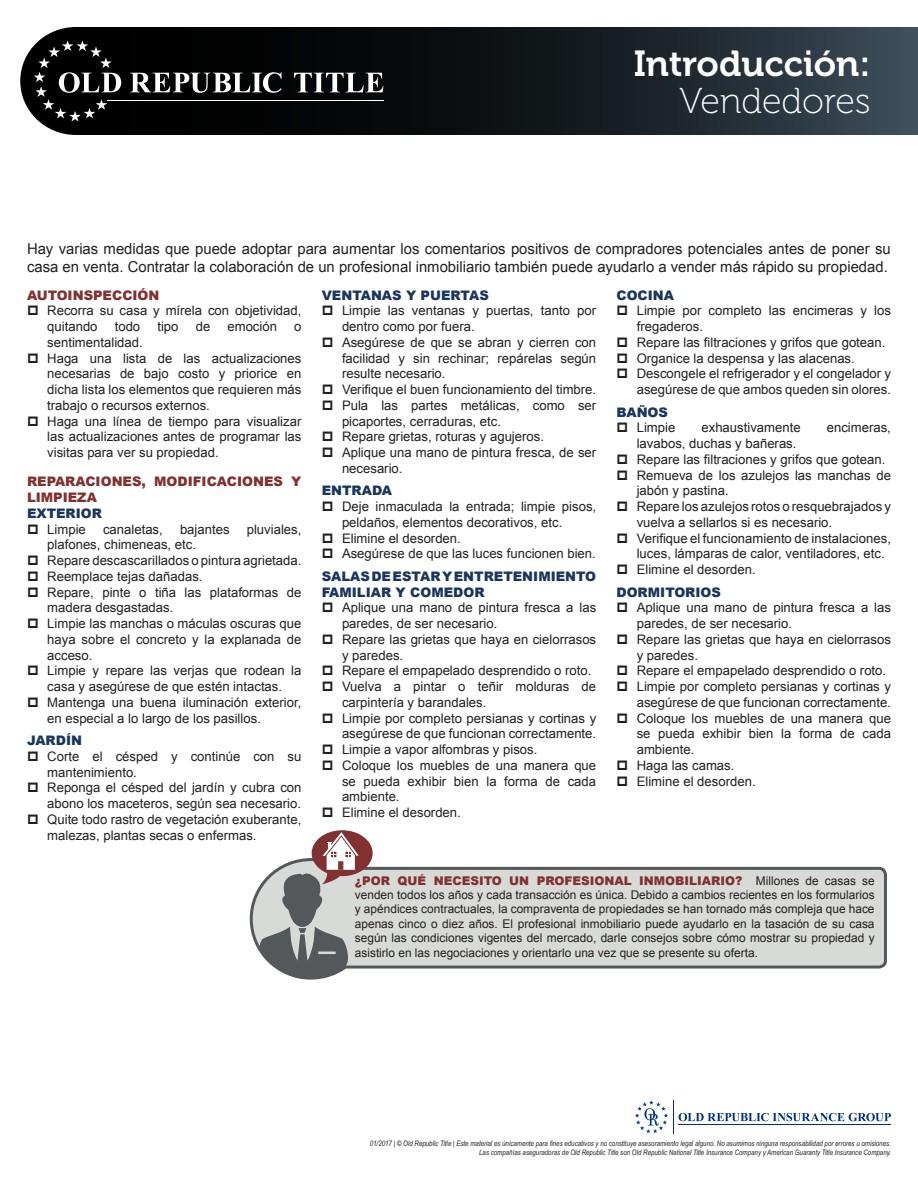
<style>
.page{position:relative;width:918px;height:1188px;background:#fff}
.page>*{position:absolute;margin:0;border:0;box-sizing:border-box;transform-origin:0 0}
.t1{font:36px "Museo 700";color:#fff}
.t2{font:36px "Museo 100";color:#fff}
.body_span{font:15px/18px "Arial";color:#231f20}
.t3{font:13.2px/15.8px "Arial";color:#231f20}
.subhead{font:900 13.2px/15.8px "Arial";color:#1b365d}
.left_side_subhead-si{font:900 13.2px/15.8px "Arial";color:#81312f}
.left_side_subhead-si-2{font:12px/14.4px "Arial";color:#231f20;text-align:justify}
.t4{font:italic 7.5px "Arial Narrow";color:#231f20}
.s1{font-weight:900;color:#81312f}
</style>
<div class="page">
<svg style="left:679px;top:1113px;width:212px;height:8px"></svg>
<hr style="left:673px;top:1100px;width:1px;height:33px;background:#003186">
<hr style="left:679px;top:1124px;width:212px;height:1px;background:#003186">
<svg style="left:635px;top:1100px;width:33px;height:33px"></svg>
<svg style="left:20px;top:27px;width:898px;height:108px;background:#191f23"></svg>
<svg style="left:130px;top:72px;width:152px;height:21px"></svg>
<svg style="left:294px;top:73px;width:89px;height:19px"></svg>
<svg style="left:34px;top:41px;width:87px;height:81px;background:#252525"></svg>
<hr style="left:107px;top:100px;width:276px;height:1px;background:#fff">
<svg style="left:249px;top:866px;width:638px;height:114px;background:#d6d8d6"></svg>
<svg style="left:253px;top:830px;width:120px;height:149px"></svg>
<p class="t1" style="left:634px;top:43px;width:238px">Introducción:</p>
<p class="t2" style="left:679px;top:82px;width:193px">Vendedores</p>
<p class="body_span" style="left:27px;top:240px;width:865px">Hay varias medidas que puede adoptar para aumentar los comentarios positivos de compradores potenciales antes de poner su casa en venta. Contratar la colaboración de un profesional inmobiliario también puede ayudarlo a vender más rápido su propiedad.</p>
<p class="left_side_subhead-si" style="left:27px;top:287px;width:134px">AUTOINSPECCIÓN</p>
<p class="t3" style="left:47px;top:303px;width:256px">Recorra su casa y mírela con objetividad, quitando</p>
<p class="t3" style="left:115px;top:319px;width:27px">todo</p>
<p class="t3" style="left:157px;top:319px;width:23px">tipo</p>
<p class="t3" style="left:196px;top:319px;width:16px">de</p>
<p class="t3" style="left:227px;top:319px;width:51px">emoción</p>
<p class="t3" style="left:294px;top:319px;width:9px">o</p>
<p class="t3" style="left:47px;top:335px;width:97px">sentimentalidad.</p>
<p class="t3" style="left:47px;top:350px;width:256px;text-align:justify">Haga una lista de las actualizaciones necesarias de bajo costo y priorice en dicha lista los elementos que requieren más trabajo o recursos externos.</p>
<p class="t3" style="left:47px;top:413px;width:256px;text-align:justify">Haga una línea de tiempo para visualizar las actualizaciones antes de programar las visitas para ver su propiedad.</p>
<p class="left_side_subhead-si" style="left:27px;top:473px;width:276px">REPARACIONES, MODIFICACIONES Y<br>LIMPIEZA</p>
<p class="subhead" style="left:27px;top:505px;width:77px">EXTERIOR</p>
<p class="t3" style="left:47px;top:521px;width:40px">Limpie</p>
<p class="t3" style="left:103px;top:521px;width:61px">canaletas,</p>
<p class="t3" style="left:180px;top:521px;width:51px">bajantes</p>
<p class="t3" style="left:247px;top:521px;width:56px">pluviales,</p>
<p class="t3" style="left:47px;top:537px;width:150px">plafones, chimeneas, etc.</p>
<p class="t3" style="left:47px;top:553px;width:256px">Repare descascarillados o pintura agrietada.</p>
<p class="t3" style="left:47px;top:569px;width:157px">Reemplace tejas dañadas.</p>
<p class="t3" style="left:47px;top:584px;width:256px">Repare, pinte o tiña las plataformas de madera desgastadas.</p>
<p class="t3" style="left:47px;top:616px;width:256px;text-align:justify">Limpie las manchas o máculas oscuras que haya sobre el concreto y la explanada de acceso.</p>
<p class="t3" style="left:47px;top:663px;width:256px">Limpie y repare las verjas que rodean la casa y asegúrese de que estén intactas.</p>
<p class="t3" style="left:47px;top:695px;width:256px">Mantenga una buena iluminación exterior, en especial a lo largo de los pasillos.</p>
<p class="subhead" style="left:27px;top:732px;width:57px">JARDÍN</p>
<p class="t3" style="left:47px;top:749px;width:256px">Corte el césped y continúe con su mantenimiento.</p>
<p class="t3" style="left:47px;top:780px;width:256px">Reponga el césped del jardín y cubra con abono los maceteros, según sea necesario.</p>
<p class="t3" style="left:47px;top:812px;width:256px">Quite todo rastro de vegetación exuberante, malezas, plantas secas o enfermas.</p>
<p class="subhead" style="left:322px;top:287px;width:169px">VENTANAS Y PUERTAS</p>
<p class="t3" style="left:342px;top:303px;width:256px">Limpie las ventanas y puertas, tanto por dentro como por fuera.</p>
<p class="t3" style="left:342px;top:335px;width:256px;text-align:justify">Asegúrese de que se abran y cierren con facilidad y sin rechinar; repárelas según resulte necesario.</p>
<p class="t3" style="left:342px;top:382px;width:256px">Verifique el buen funcionamiento del timbre.</p>
<p class="t3" style="left:342px;top:398px;width:256px">Pula las partes metálicas, como ser picaportes, cerraduras, etc.</p>
<p class="t3" style="left:342px;top:429px;width:204px">Repare grietas, roturas y agujeros.</p>
<p class="t3" style="left:342px;top:445px;width:256px">Aplique una mano de pintura fresca, de ser necesario.</p>
<p class="subhead" style="left:322px;top:482px;width:72px">ENTRADA</p>
<p class="t3" style="left:342px;top:499px;width:256px">Deje inmaculada la entrada; limpie pisos, peldaños, elementos decorativos, etc.</p>
<p class="t3" style="left:342px;top:530px;width:120px">Elimine el desorden.</p>
<p class="t3" style="left:342px;top:546px;width:255px">Asegúrese de que las luces funcionen bien.</p>
<p class="subhead" style="left:322px;top:568px;width:276px">SALAS DE ESTAR Y ENTRETENIMIENTO<br>FAMILIAR Y COMEDOR</p>
<p class="t3" style="left:342px;top:600px;width:256px">Aplique una mano de pintura fresca a las paredes, de ser necesario.</p>
<p class="t3" style="left:342px;top:632px;width:256px">Repare las grietas que haya en cielorrasos y paredes.</p>
<p class="t3" style="left:342px;top:663px;width:251px">Repare el empapelado desprendido o roto.</p>
<p class="t3" style="left:342px;top:679px;width:256px">Vuelva a pintar o teñir molduras de carpintería y barandales.</p>
<p class="t3" style="left:342px;top:710px;width:256px">Limpie por completo persianas y cortinas y asegúrese de que funcionan correctamente.</p>
<p class="t3" style="left:342px;top:742px;width:197px">Limpie a vapor alfombras y pisos.</p>
<p class="t3" style="left:342px;top:758px;width:256px;text-align:justify">Coloque los muebles de una manera que se pueda exhibir bien la forma de cada ambiente.</p>
<p class="t3" style="left:342px;top:805px;width:120px">Elimine el desorden.</p>
<p class="subhead" style="left:616px;top:287px;width:59px">COCINA</p>
<p class="t3" style="left:637px;top:303px;width:256px">Limpie por completo las encimeras y los fregaderos.</p>
<p class="t3" style="left:637px;top:335px;width:250px">Repare las filtraciones y grifos que gotean.</p>
<p class="t3" style="left:637px;top:350px;width:220px">Organice la despensa y las alacenas.</p>
<p class="t3" style="left:637px;top:366px;width:256px">Descongele el refrigerador y el congelador y asegúrese de que ambos queden sin olores.</p>
<p class="subhead" style="left:616px;top:404px;width:53px">BAÑOS</p>
<p class="t3" style="left:637px;top:420px;width:40px">Limpie</p>
<p class="t3" style="left:701px;top:420px;width:101px">exhaustivamente</p>
<p class="t3" style="left:827px;top:420px;width:66px">encimeras,</p>
<p class="t3" style="left:637px;top:436px;width:161px">lavabos, duchas y bañeras.</p>
<p class="t3" style="left:637px;top:452px;width:250px">Repare las filtraciones y grifos que gotean.</p>
<p class="t3" style="left:637px;top:467px;width:256px">Remueva de los azulejos las manchas de jabón y pastina.</p>
<p class="t3" style="left:637px;top:499px;width:256px">Repare los azulejos rotos o resquebrajados y vuelva a sellarlos si es necesario.</p>
<p class="t3" style="left:637px;top:530px;width:256px">Verifique el funcionamiento de instalaciones, luces, lámparas de calor, ventiladores, etc.</p>
<p class="t3" style="left:637px;top:562px;width:120px">Elimine el desorden.</p>
<p class="subhead" style="left:616px;top:584px;width:106px">DORMITORIOS</p>
<p class="t3" style="left:637px;top:600px;width:256px">Aplique una mano de pintura fresca a las paredes, de ser necesario.</p>
<p class="t3" style="left:637px;top:632px;width:256px">Repare las grietas que haya en cielorrasos y paredes.</p>
<p class="t3" style="left:637px;top:663px;width:251px">Repare el empapelado desprendido o roto.</p>
<p class="t3" style="left:637px;top:679px;width:256px">Limpie por completo persianas y cortinas y asegúrese de que funcionan correctamente.</p>
<p class="t3" style="left:637px;top:710px;width:256px;text-align:justify">Coloque los muebles de una manera que se pueda exhibir bien la forma de cada ambiente.</p>
<p class="t3" style="left:637px;top:758px;width:99px">Haga las camas.</p>
<p class="t3" style="left:637px;top:773px;width:120px">Elimine el desorden.</p>
<p class="left_side_subhead-si-2" style="left:355px;top:873px;width:521px"><span class="s1">¿POR QUÉ NECESITO UN PROFESIONAL INMOBILIARIO?</span> Millones de casas se venden todos los años y cada transacción es única. Debido a cambios recientes en los formularios y apéndices contractuales, la compraventa de propiedades se han tornado más compleja que hace apenas cinco o diez años. El profesional inmobiliario puede ayudarlo en la tasación de su casa según las condiciones vigentes del mercado, darle consejos sobre cómo mostrar su propiedad y asistirlo en las negociaciones y orientarlo una vez que se presente su oferta.</p>
<p class="t4" style="left:370px;top:1138px;width:523px">01/2017 | © Old Republic Title | Este material es únicamente para fines educativos y no constituye asesoramiento legal alguno. No asumimos ninguna responsabilidad por errores u omisiones.</p>
<p class="t4" style="left:479px;top:1147px;width:413px">Las compañías aseguradoras de Old Republic Title son Old Republic National Title Insurance Company y American Guaranty Title Insurance Company.</p>
</div>
